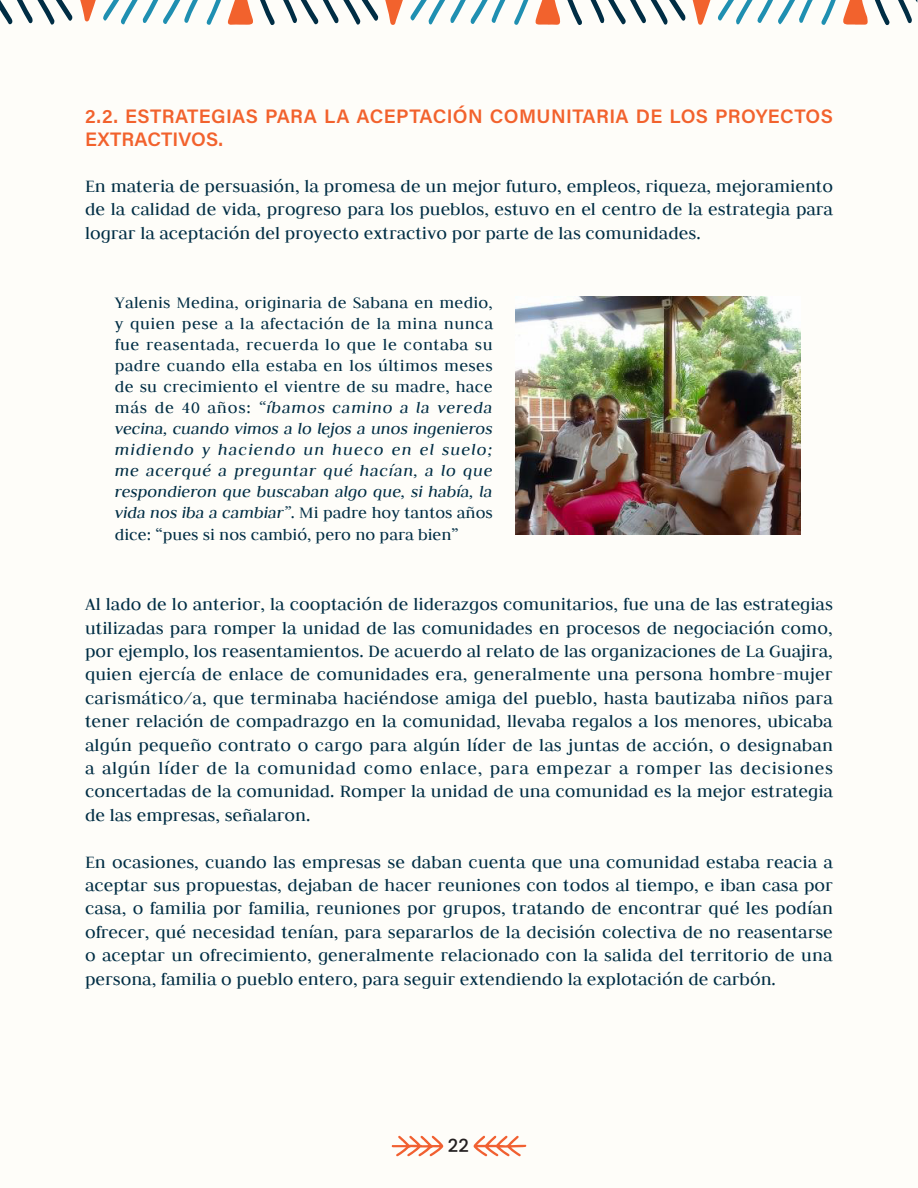
<style>
.page{position:relative;width:918px;height:1188px;background:#fefdf9}
.page>*{position:absolute;margin:0;border:0;box-sizing:border-box;transform-origin:0 0}
.t1{font:19.5px/23.4px "Judson";color:#002d44;text-align:justify}
.Subtitulos{font:19.5px/23.4px "Acumin Variable Concept";letter-spacing:.02em;color:#f2622d}
.t2{font:18px/21px "Judson";color:#002d44;text-align:justify}
.t3{font:500 18px "Poppins";color:#231f20}
.s1{font-style:italic}
</style>
<div class="page">
<svg style="left:473px;top:1135px;width:53px;height:22px"></svg>
<svg style="left:391px;top:1135px;width:53px;height:22px"></svg>
<svg style="left:0;top:0;width:917px;height:26px"></svg>
<img style="left:516px;top:297px;width:284px;height:238px">
<p class="Subtitulos" style="left:85px;top:104px;width:749px">2.2. ESTRATEGIAS PARA LA ACEPTACIÓN COMUNITARIA DE LOS PROYECTOS<br>EXTRACTIVOS.</p>
<p class="t1" style="left:85px;top:174px;width:750px">En materia de persuasión, la promesa de un mejor futuro, empleos, riqueza, mejoramiento de la calidad de vida, progreso para los pueblos, estuvo en el centro de la estrategia para lograr la aceptación del proyecto extractivo por parte de las comunidades.</p>
<p class="t2" style="left:115px;top:291px;width:380px">Yalenis Medina, originaria de Sabana en medio, y quien pese a la afectación de la mina nunca fue reasentada, recuerda lo que le contaba su padre cuando ella estaba en los últimos meses de su crecimiento el vientre de su madre, hace más de 40 años: <span class="s1">“íbamos camino a la vereda vecina, cuando vimos a lo lejos a unos ingenieros midiendo y haciendo un hueco en el suelo; me acerqué a preguntar qué hacían, a lo que respondieron que buscaban algo que, si había, la vida nos iba a cambiar”</span>. Mi padre hoy tantos años dice: “pues si nos cambió, pero no para bien”</p>
<p class="t1" style="left:85px;top:592px;width:750px">Al lado de lo anterior, la cooptación de liderazgos comunitarios, fue una de las estrategias utilizadas para romper la unidad de las comunidades en procesos de negociación como, por ejemplo, los reasentamientos. De acuerdo al relato de las organizaciones de La Guajira, quien ejercía de enlace de comunidades era, generalmente una persona hombre-mujer carismático/a, que terminaba haciéndose amiga del pueblo, hasta bautizaba niños para tener relación de compadrazgo en la comunidad, llevaba regalos a los menores, ubicaba algún pequeño contrato o cargo para algún líder de las juntas de acción, o designaban a algún líder de la comunidad como enlace, para empezar a romper las decisiones concertadas de la comunidad. Romper la unidad de una comunidad es la mejor estrategia de las empresas, señalaron.</p>
<p class="t1" style="left:85px;top:849px;width:750px">En ocasiones, cuando las empresas se daban cuenta que una comunidad estaba reacia a aceptar sus propuestas, dejaban de hacer reuniones con todos al tiempo, e iban casa por casa, o familia por familia, reuniones por grupos, tratando de encontrar qué les podían ofrecer, qué necesidad tenían, para separarlos de la decisión colectiva de no reasentarse o aceptar un ofrecimiento, generalmente relacionado con la salida del territorio de una persona, familia o pueblo entero, para seguir extendiendo la explotación de carbón.</p>
<p class="t3" style="left:448px;top:1135px;width:22px">22</p>
</div>
